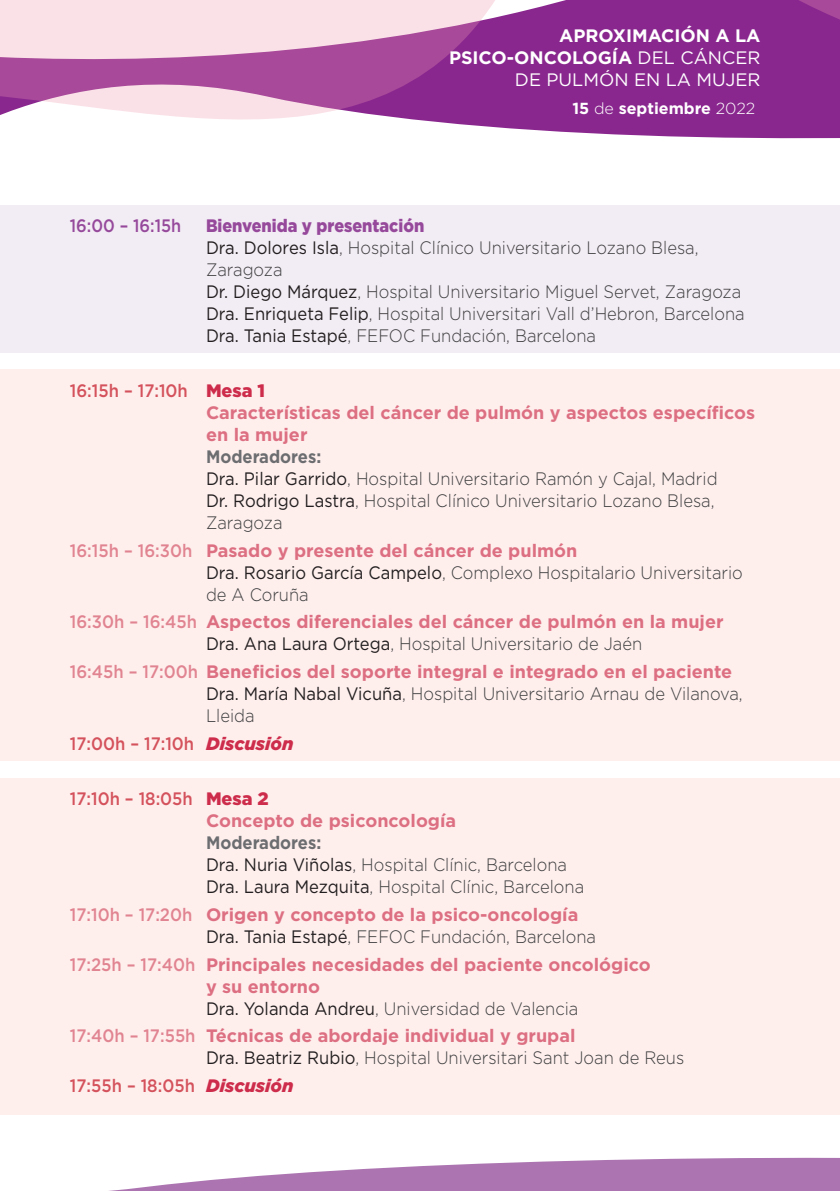
<style>
.page{position:relative;width:840px;height:1191px;background:#fff}
.page>*{position:absolute;margin:0;border:0;box-sizing:border-box;transform-origin:0 0}
.text{font:300 18px/22px "Gotham";color:#3e3e3f;scale:.92 1}
.t1{font:700 18px/22px "Gotham";color:#dd6f82}
.t2{font:500 18px "Gotham";color:#d4525c;scale:.92 1}
.t3{font:700 18px/22px "Gotham";color:#fff;text-align:right}
.text-2{font:700 18px "Gotham";color:#6c6d70;scale:.92 1}
.t4{font:900 18px "Gotham";color:#96499b;scale:.9 1}
.t5{font:500 18px "Gotham";color:#96499b;scale:.9 1}
.t6{font:700 16px "Gotham";color:#fff}
.s1{font-weight:400}
.s2{font-weight:300}
.s3{font-weight:400;color:#231f20}
.s4{font-weight:900;color:#cd2c4b}
.s5{font-weight:500;color:#e18491}
.s6{font-weight:900;font-style:italic;color:#cd2c4b}
</style>
<div class="page">
<div style="left:0;top:205px;width:839px;height:147px;background:#f2ecf4"></div>
<hr style="left:839px;top:205px;width:1px;height:351px;background:#feefed">
<hr style="left:839px;top:573px;width:1px;height:371px;background:#feefed">
<div style="left:0;top:778px;width:839px;height:336px;background:#feefed"></div>
<div style="left:0;top:369px;width:839px;height:392px;background:#feefed"></div>
<svg style="left:429px;top:0;width:410px;height:139px;background:#933998"></svg>
<svg style="left:109px;top:1157px;width:730px;height:34px"></svg>
<svg style="left:0;top:0;width:553px;height:121px;background:#cb90bf"></svg>
<div style="left:718px;top:0;width:121px;height:118px;background:#8a278f"></div>
<p class="t3" style="left:449px;top:25px;width:313px">APROXIMACIÓN A LA<br>PSICO-ONCOLOGÍA <span class="s1">DEL CÁNCER<br>DE PULMÓN EN LA MUJER</span></p>
<p class="t6" style="left:572px;top:98px;width:184px">15 <span class="s2">de</span> septiembre <span class="s2">2022</span></p>
<p class="t5" style="left:70px;top:213px;width:125px">16:00 – 16:15h</p>
<p class="t4" style="left:206px;top:213px;width:244px">Bienvenida y presentación</p>
<p class="text" style="left:206px;top:236px;width:536px"><span class="s3">Dra. Dolores Isla</span>, Hospital Clínico Universitario Lozano Blesa,<br>Zaragoza</p>
<p class="text" style="left:206px;top:280px;width:583px"><span class="s3">Dr. Diego Márquez</span>, Hospital Universitario Miguel Servet, Zaragoza</p>
<p class="text" style="left:206px;top:302px;width:586px"><span class="s3">Dra. Enriqueta Felip</span>, Hospital Universitari Vall d’Hebron, Barcelona</p>
<p class="text" style="left:206px;top:324px;width:425px"><span class="s3">Dra. Tania Estapé</span>, FEFOC Fundación, Barcelona</p>
<p class="t2" style="left:70px;top:379px;width:214px">16:15h – 17:10h <span class="s4">Mesa 1</span></p>
<p class="t1" style="left:206px;top:401px;width:550px">Características del cáncer de pulmón y aspectos específicos en la mujer</p>
<p class="text-2" style="left:206px;top:445px;width:127px">Moderadores:</p>
<p class="text" style="left:206px;top:467px;width:557px"><span class="s3">Dra. Pilar Garrido</span>, Hospital Universitario Ramón y Cajal, Madrid</p>
<p class="text" style="left:206px;top:489px;width:554px"><span class="s3">Dr. Rodrigo Lastra</span>, Hospital Clínico Universitario Lozano Blesa,<br>Zaragoza</p>
<p class="t1" style="left:70px;top:539px;width:509px"><span class="s5">16:15h – 16:30h</span> Pasado y presente del cáncer de pulmón</p>
<p class="text" style="left:206px;top:561px;width:584px"><span class="s3">Dra. Rosario García Campelo</span>, Complexo Hospitalario Universitario de A Coruña</p>
<p class="t1" style="left:70px;top:611px;width:655px"><span class="s5">16:30h – 16:45h</span> Aspectos diferenciales del cáncer de pulmón en la mujer</p>
<p class="text" style="left:206px;top:632px;width:475px"><span class="s3">Dra. Ana Laura Ortega</span>, Hospital Universitario de Jaén</p>
<p class="t1" style="left:70px;top:660px;width:663px"><span class="s5">16:45h – 17:00h</span> Beneficios del soporte integral e integrado en el paciente</p>
<p class="text" style="left:206px;top:682px;width:584px"><span class="s3">Dra. María Nabal Vicuña</span>, Hospital Universitario Arnau de Vilanova,<br>Lleida</p>
<p class="t2" style="left:70px;top:731px;width:244px">17:00h – 17:10h <span class="s6">Discusión</span></p>
<p class="t2" style="left:70px;top:787px;width:218px">17:10h – 18:05h <span class="s4">Mesa 2</span></p>
<p class="t1" style="left:206px;top:809px;width:251px">Concepto de psiconcología</p>
<p class="text-2" style="left:206px;top:831px;width:127px">Moderadores:</p>
<p class="text" style="left:206px;top:853px;width:394px"><span class="s3">Dra. Nuria Viñolas</span>, Hospital Clínic, Barcelona</p>
<p class="text" style="left:206px;top:875px;width:412px"><span class="s3">Dra. Laura Mezquita</span>, Hospital Clínic, Barcelona</p>
<p class="t1" style="left:70px;top:903px;width:509px"><span class="s5">17:10h – 17:20h</span> Origen y concepto de la psico-oncología</p>
<p class="text" style="left:206px;top:925px;width:425px"><span class="s3">Dra. Tania Estapé</span>, FEFOC Fundación, Barcelona</p>
<p class="t1" style="left:70px;top:953px;width:582px"><span class="s5">17:25h – 17:40h</span> Principales necesidades del paciente oncológico</p>
<p class="t1" style="left:206px;top:975px;width:115px">y su entorno</p>
<p class="text" style="left:206px;top:996px;width:406px"><span class="s3">Dra. Yolanda Andreu</span>, Universidad de Valencia</p>
<p class="t1" style="left:70px;top:1024px;width:507px"><span class="s5">17:40h – 17:55h</span> Técnicas de abordaje individual y grupal</p>
<p class="text" style="left:206px;top:1046px;width:521px"><span class="s3">Dra. Beatriz Rubio</span>, Hospital Universitari Sant Joan de Reus</p>
<p class="t2" style="left:70px;top:1073px;width:244px">17:55h – 18:05h <span class="s6">Discusión</span></p>
</div>
